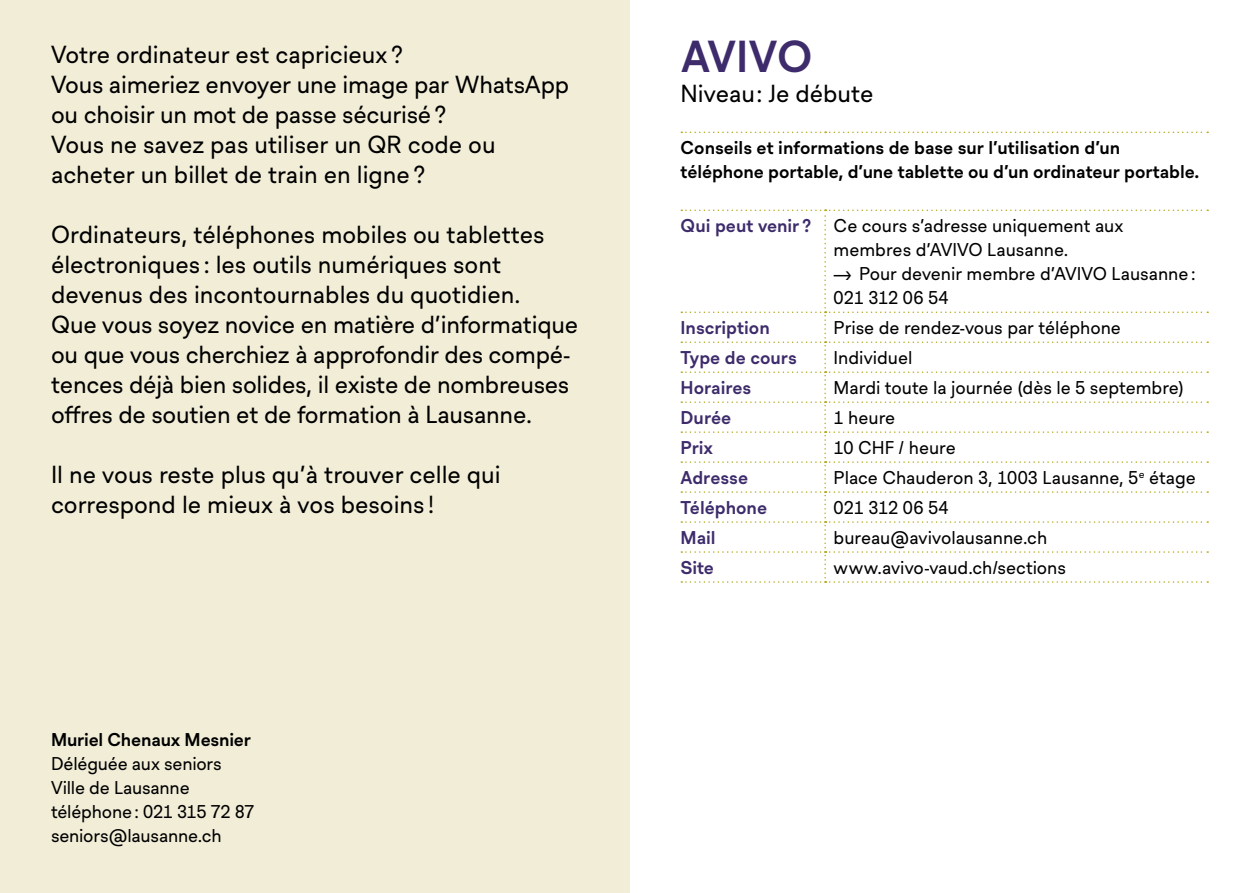
<style>
.page{position:relative;width:1259px;height:893px;background:#fff}
.page>*{position:absolute;margin:0;border:0;box-sizing:border-box;transform-origin:0 0}
.t1{font:700 43.5px "Lausanne";letter-spacing:.01em;color:#3d2b6b}
.t2{font:24px/30px "Lausanne";color:#000}
.t3{font:18px/24px "Lausanne";letter-spacing:-.005em;color:#000}
.t4{font:700 18px/24px "Lausanne";letter-spacing:-.005em;color:#000}
.t5{font:700 18px "Lausanne";color:#3d2b6b}
.s1{font-weight:700;color:#3d2b6b}
</style>
<div class="page">
<div style="left:0;top:0;width:629px;height:893px;background:#f1edd7"></div>
<svg style="left:681px;top:132px;width:527px;height:1px"></svg>
<svg style="left:681px;top:210px;width:527px;height:373px"></svg>
<p class="t2" style="left:51px;top:41px;width:520px">Votre ordinateur est capricieux ?<br>Vous aimeriez envoyer une image par WhatsApp ou choisir un mot de passe sécurisé ?<br>Vous ne savez pas utiliser un QR code ou acheter un billet de train en ligne ?</p>
<p class="t2" style="left:51px;top:221px;width:529px">Ordinateurs, téléphones mobiles ou tablettes électroniques : les outils numériques sont devenus des incontournables du quotidien.<br>Que vous soyez novice en matière d’informatique ou que vous cherchiez à approfondir des compé&shy;tences déjà bien solides, il existe de nombreuses offres de soutien et de formation à Lausanne.</p>
<p class="t2" style="left:51px;top:461px;width:451px">Il ne vous reste plus qu’à trouver celle qui correspond le mieux à vos besoins !</p>
<p class="t4" style="left:51px;top:728px;width:201px">Muriel Chenaux Mesnier</p>
<p class="t3" style="left:51px;top:752px;width:205px">Déléguée aux seniors<br>Ville de Lausanne téléphone : 021 315 72 87 seniors@lausanne.ch</p>
<h1 class="t1" style="left:681px;top:25px;width:133px">AVIVO</h1>
<p class="t2" style="left:680px;top:79px;width:195px">Niveau : Je débute</p>
<p class="t4" style="left:680px;top:136px;width:520px">Conseils et informations de base sur l’utilisation d’un téléphone portable, d’une tablette ou d’un ordinateur portable.</p>
<p class="t3" style="left:833px;top:214px;width:291px;text-indent:-153px"><span class="s1">Qui peut venir ?</span> Ce cours s’adresse uniquement aux membres d’AVIVO Lausanne.</p>
<p class="t3" style="left:833px;top:262px;width:363px">→ Pour devenir membre d’AVIVO Lausanne :<br>021 312 06 54</p>
<p class="t5" style="left:680px;top:314px;width:91px">Inscription</p>
<p class="t3" style="left:833px;top:316px;width:289px">Prise de rendez-vous par téléphone</p>
<p class="t5" style="left:680px;top:344px;width:118px">Type de cours</p>
<p class="t3" style="left:833px;top:346px;width:80px">Individuel</p>
<p class="t5" style="left:680px;top:374px;width:72px">Horaires</p>
<p class="t3" style="left:833px;top:376px;width:352px">Mardi toute la journée (dès le 5 septembre)</p>
<p class="t5" style="left:680px;top:404px;width:52px">Durée</p>
<p class="t3" style="left:833px;top:406px;width:63px">1 heure</p>
<p class="t5" style="left:680px;top:434px;width:34px">Prix</p>
<p class="t3" style="left:833px;top:436px;width:124px">10 CHF / heure</p>
<p class="t5" style="left:680px;top:464px;width:69px">Adresse</p>
<p class="t3" style="left:833px;top:466px;width:364px">Place Chauderon 3, 1003 Lausanne, 5<sup>e</sup> étage</p>
<p class="t5" style="left:680px;top:494px;width:88px">Téléphone</p>
<p class="t3" style="left:833px;top:496px;width:116px">021 312 06 54</p>
<p class="t5" style="left:680px;top:524px;width:37px">Mail</p>
<p class="t3" style="left:833px;top:526px;width:215px">bureau@avivolausanne.ch</p>
<p class="t5" style="left:680px;top:554px;width:35px">Site</p>
<p class="t3" style="left:833px;top:556px;width:234px">www.avivo-vaud.ch/sections</p>
</div>
